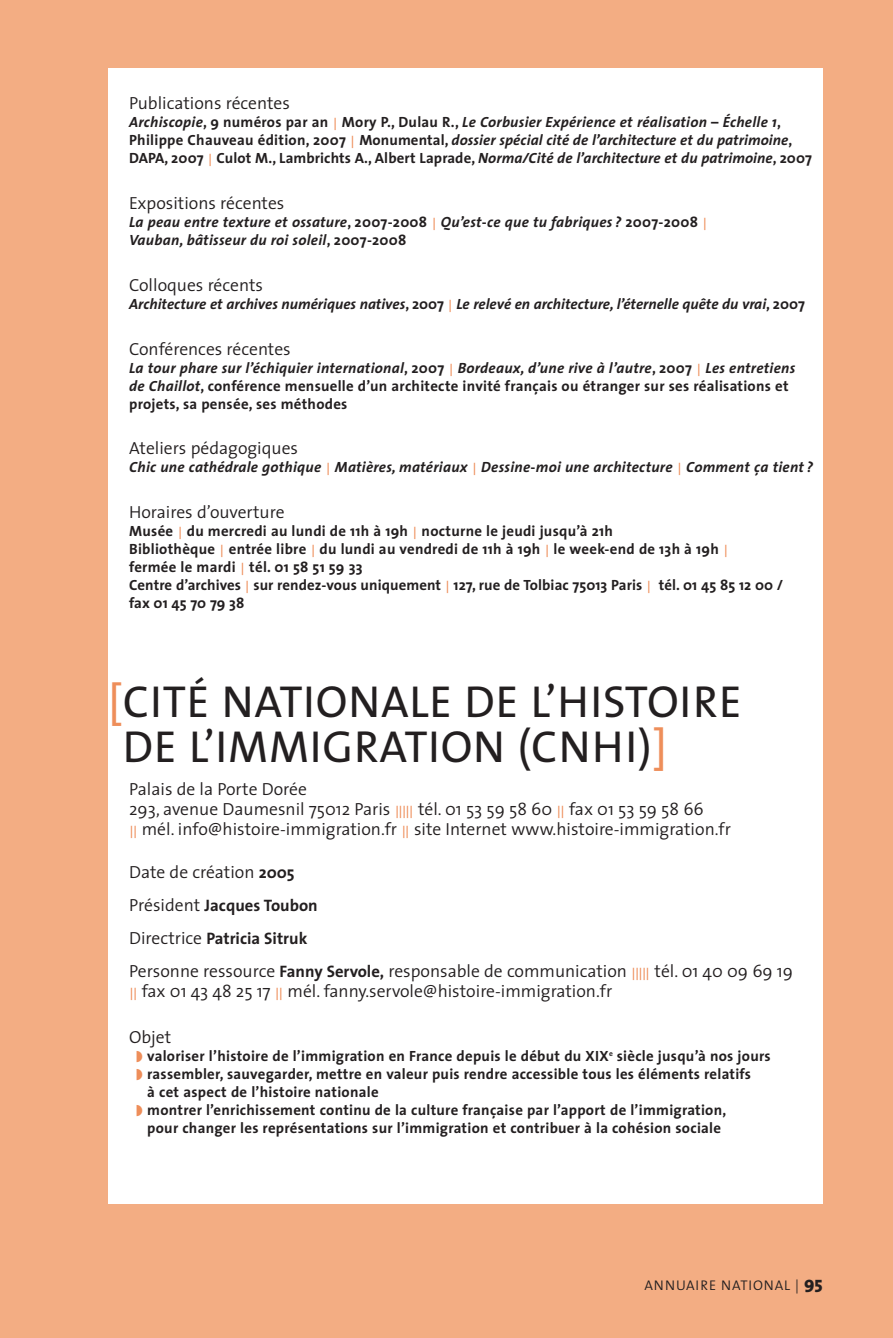
<style>
.page{position:relative;width:893px;height:1338px;background:#f3ad83}
.page>*{position:absolute;margin:0;border:0;box-sizing:border-box;transform-origin:0 0}
.t1{font:45px/45px "The Sans";letter-spacing:.02em;color:#231f20}
.t2{font:300 17.55px/20.2px "The Sans";color:#231f20}
.t3{font:700 16.65px/33.1px "The Sans";color:#231f20}
.t4{font:700 14.85px/18px "The Sans";letter-spacing:.02em;color:#231f20}
.t5{font:italic 700 14.85px/18px "The Sans";letter-spacing:.015em;color:#231f20}
.t6{font:300 13.95px "The Sans";letter-spacing:.06em;color:#231f20}
.s1{font-style:normal}
.s2{font-weight:300;font-style:normal;font-size:12.38px;color:#ee8e5a}
.s3{font-style:italic}
.s4{font-weight:300;font-size:12.38px;color:#ee8e5a}
.s5{color:#ee8e5a}
.s6{font-size:12.38px;color:#ee8e5a}
.s7{font-weight:700;font-size:16.65px}
.s8{font-weight:300;font-size:17.55px}
.s9{font-family:"The Sans Extra Bold Caps";font-weight:400;font-size:18px}
</style>
<div class="page">
<div style="left:108px;top:68px;width:715px;height:1136px;background:#fff"></div>
<p class="t2" style="left:129px;top:95px;width:162px">Publications récentes</p>
<p class="t5" style="left:129px;top:114px;width:684px">Archiscopie<span class="s1">, 9 numéros par an</span> <span class="s2">|</span> <span class="s1">Mory P., Dulau R.,</span> Le Corbusier Expérience et réalisation – Échelle 1<span class="s1">,<br>Philippe Chauveau édition, 2007</span> <span class="s2">|</span> <span class="s1">Monumental,</span> dossier spécial cité de l’architecture et du patrimoine<span class="s1">,<br>DAPA, 2007</span> <span class="s2">|</span> <span class="s1">Culot M., Lambrichts A., Albert Laprade,</span> Norma/Cité de l’architecture et du patrimoine<span class="s1">, 2007</span></p>
<p class="t2" style="left:129px;top:195px;width:157px">Expositions récentes</p>
<p class="t5" style="left:129px;top:214px;width:580px">La peau entre texture et ossature<span class="s1">, 2007-2008</span> <span class="s2">|</span> Qu’est-ce que tu fabriques ? <span class="s1">2007-2008</span> <span class="s2">|<br></span>Vauban, bâtisseur du roi soleil<span class="s1">, 2007-2008</span></p>
<p class="t2" style="left:129px;top:277px;width:135px">Colloques récents</p>
<p class="t5" style="left:129px;top:295px;width:677px">Architecture et archives numériques natives<span class="s1">, 2007</span> <span class="s2">|</span> Le relevé en architecture, l’éternelle quête du vrai<span class="s1">, 2007</span></p>
<p class="t2" style="left:129px;top:340px;width:163px">Conférences récentes</p>
<p class="t4" style="left:129px;top:359px;width:668px"><span class="s3">La tour phare sur l’échiquier international</span>, 2007 <span class="s4">|</span> <span class="s3">Bordeaux, d’une rive à l’autre</span>, 2007 <span class="s4">|</span> <span class="s3">Les entretiens de Chaillot</span>, conférence mensuelle d’un architecte invité français ou étranger sur ses réalisations et projets, sa pensée, ses méthodes</p>
<p class="t2" style="left:129px;top:440px;width:170px">Ateliers pédagogiques</p>
<p class="t5" style="left:129px;top:459px;width:685px">Chic une cathédrale gothique <span class="s2">|</span> Matières, matériaux <span class="s2">|</span> Dessine-moi une architecture <span class="s2">|</span> Comment ça tient ?</p>
<p class="t2" style="left:129px;top:504px;width:157px">Horaires d’ouverture</p>
<p class="t4" style="left:129px;top:523px;width:656px">Musée <span class="s4">|</span> du mercredi au lundi de 11h à 19h <span class="s4">|</span> nocturne le jeudi jusqu’à 21h<br>Bibliothèque <span class="s4">|</span> entrée libre <span class="s4">|</span> du lundi au vendredi de 11h à 19h <span class="s4">|</span> le week-end de 13h à 19h <span class="s4">|<br></span>fermée le mardi <span class="s4">|</span> tél. 01 58 51 59 33<br>Centre d’archives <span class="s4">|</span> sur rendez-vous uniquement <span class="s4">|</span> 127, rue de Tolbiac 75013 Paris <span class="s4">|</span> tél. 01 45 85 12 00 / fax 01 45 70 79 38</p>
<h1 class="t1" style="left:123px;top:679px;width:620px;text-indent:-14px"><span class="s5">[</span>CITÉ NATIONALE DE L’HISTOIRE<br>DE L’IMMIGRATION (CNHI)<span class="s5">]</span></h1>
<p class="t2" style="left:129px;top:781px;width:603px">Palais de la Porte Dorée<br>293, avenue Daumesnil 75012 Paris <span class="s6">|||||</span> tél. 01 53 59 58 60 <span class="s6">||</span> fax 01 53 59 58 66<br><span class="s6">||</span> mél. info@histoire-immigration.fr <span class="s6">||</span> site Internet www.histoire-immigration.fr</p>
<p class="t2" style="left:129px;top:864px;width:167px">Date de création <span class="s7">2005</span></p>
<p class="t3" style="left:129px;top:889px;width:190px"><span class="s8">Président</span> Jacques Toubon<br><span class="s8">Directrice</span> Patricia Sitruk</p>
<p class="t2" style="left:129px;top:963px;width:665px">Personne ressource <span class="s7">Fanny Servole,</span> responsable de communication <span class="s6">|||||</span> tél. 01 40 09 69 19 <span class="s6">||</span> fax 01 43 48 25 17 <span class="s6">||</span> mél. fanny.servole@histoire-immigration.fr</p>
<p class="t2" style="left:129px;top:1029px;width:44px">Objet</p>
<p class="t4" style="left:147px;top:1047px;width:625px">valoriser l’histoire de l’immigration en France depuis le début du XIX<sup>e</sup> siècle jusqu’à nos jours rassembler, sauvegarder, mettre en valeur puis rendre accessible tous les éléments relatifs<br>à cet aspect de l’histoire nationale<br>montrer l’enrichissement continu de la culture française par l’apport de l’immigration,<br>pour changer les représentations sur l’immigration et contribuer à la cohésion sociale</p>
<p class="t6" style="left:644px;top:1280px;width:180px">ANNUAIRE NATIONAL | <span class="s9">95</span></p>
</div>
